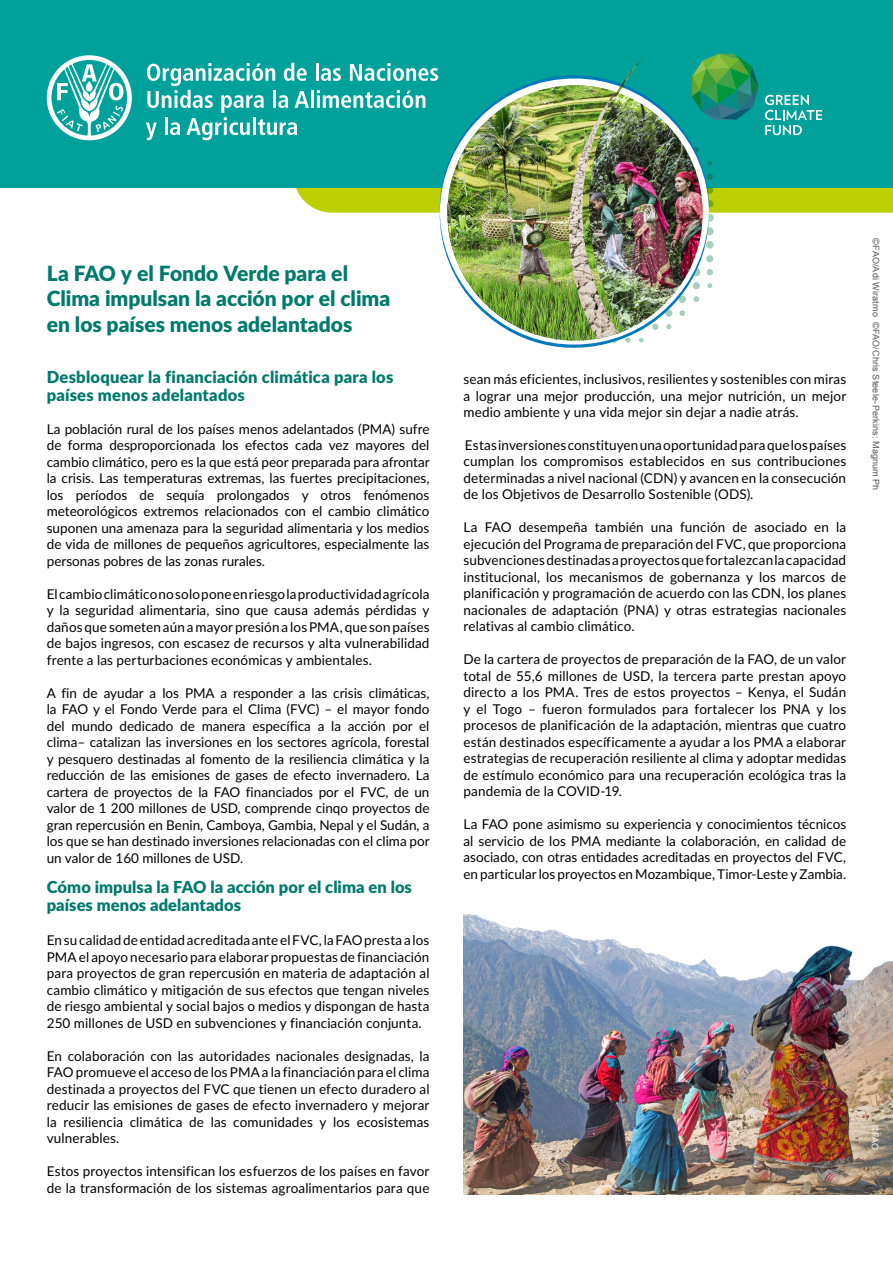
<style>
.page{position:relative;width:893px;height:1263px;background:#fff}
.page>*{position:absolute;margin:0;border:0;box-sizing:border-box;transform-origin:0 0}
.t1{font:900 21px/25.5px "Lato";color:#007a6c}
.t2{font:900 16.5px/18px "Lato";letter-spacing:.01em;color:#007a6c}
.t3{font:13.5px/16.5px "Lato";letter-spacing:.01em;color:#000;text-align:justify}
.t4{font:9px "Arial";letter-spacing:.02em;color:#575756}
.t5{font:9px "Arial";color:#fff}
</style>
<div class="page">
<svg style="left:293px;top:187px;width:600px;height:26px;background:#bad11c"></svg>
<div style="left:0;top:0;width:893px;height:187px;background:#00a19a"></div>
<svg style="left:765px;top:95px;width:57px;height:40px"></svg>
<svg style="left:47px;top:55px;width:85px;height:85px"></svg>
<hr style="left:311px;top:90px;width:3px;height:18px;background:#fff">
<svg style="left:146px;top:63px;width:163px;height:77px"></svg>
<img style="left:463px;top:914px;width:430px;height:281px">
<svg style="left:316px;top:54px;width:443px;height:294px"></svg>
<img style="left:645px;top:85px;width:58px;height:250px">
<img style="left:447px;top:55px;width:198px;height:286px">
<img style="left:569px;top:92px;width:50px;height:247px">
<h1 class="t1" style="left:47px;top:259px;width:345px">La FAO y el Fondo Verde para el<br>Clima impulsan la acción por el clima en los países menos adelantados</h1>
<p class="t2" style="left:47px;top:367px;width:348px">Desbloquear la financiación climática para los países menos adelantados</p>
<p class="t3" style="left:47px;top:420px;width:384px">La población rural de los países menos adelantados (PMA) sufre de forma desproporcionada los efectos cada vez mayores del cambio climático, pero es la que está peor preparada para afrontar la crisis. Las temperaturas extremas, las fuertes precipitaciones, los períodos de sequía prolongados y otros fenómenos meteorológicos extremos relacionados con el cambio climático suponen una amenaza para la seguridad alimentaria y los medios de vida de millones de pequeños agricultores, especialmente las personas pobres de las zonas rurales.</p>
<p class="t3" style="left:47px;top:585px;width:384px">El cambio climático no solo pone en riesgo la productividad agrícola y la seguridad alimentaria, sino que causa además pérdidas y daños que someten aún a mayor presión a los PMA, que son países de bajos ingresos, con escasez de recursos y alta vulnerabilidad frente a las perturbaciones económicas y ambientales.</p>
<p class="t3" style="left:47px;top:684px;width:384px">A fin de ayudar a los PMA a responder a las crisis climáticas, la FAO y el Fondo Verde para el Clima (FVC) – el mayor fondo del mundo dedicado de manera específica a la acción por el clima– catalizan las inversiones en los sectores agrícola, forestal y pesquero destinadas al fomento de la resiliencia climática y la reducción de las emisiones de gases de efecto invernadero. La cartera de proyectos de la FAO financiados por el FVC, de un valor de 1 200 millones de USD, comprende cinqo proyectos de gran repercusión en Benin, Camboya, Gambia, Nepal y el Sudán, a los que se han destinado inversiones relacionadas con el clima por un valor de 160 millones de USD.</p>
<p class="t2" style="left:47px;top:878px;width:367px">Cómo impulsa la FAO la acción por el clima en los países menos adelantados</p>
<p class="t3" style="left:47px;top:931px;width:384px">En su calidad de entidad acreditada ante el FVC, la FAO presta a los PMA el apoyo necesario para elaborar propuestas de financiación para proyectos de gran repercusión en materia de adaptación al cambio climático y mitigación de sus efectos que tengan niveles de riesgo ambiental y social bajos o medios y dispongan de hasta 250 millones de USD en subvenciones y financiación conjunta.</p>
<p class="t3" style="left:47px;top:1047px;width:384px">En colaboración con las autoridades nacionales designadas, la FAO promueve el acceso de los PMA a la financiación para el clima destinada a proyectos del FVC que tienen un efecto duradero al reducir las emisiones de gases de efecto invernadero y mejorar la resiliencia climática de las comunidades y los ecosistemas vulnerables.</p>
<p class="t3" style="left:47px;top:1162px;width:384px">Estos proyectos intensifican los esfuerzos de los países en favor de la transformación de los sistemas agroalimentarios para que</p>
<p class="t3" style="left:463px;top:370px;width:384px">sean más eficientes, inclusivos, resilientes y sostenibles con miras a lograr una mejor producción, una mejor nutrición, un mejor medio ambiente y una vida mejor sin dejar a nadie atrás.</p>
<p class="t3" style="left:463px;top:436px;width:384px">Estas inversiones constituyen una oportunidad para que los países cumplan los compromisos establecidos en sus contribuciones determinadas a nivel nacional (CDN) y avancen en la consecución de los Objetivos de Desarrollo Sostenible (ODS).</p>
<p class="t3" style="left:463px;top:519px;width:384px">La FAO desempeña también una función de asociado en la ejecución del Programa de preparación del FVC, que proporciona subvenciones destinadas a proyectos que fortalezcan la capacidad institucional, los mecanismos de gobernanza y los marcos de planificación y programación de acuerdo con las CDN, los planes nacionales de adaptación (PNA) y otras estrategias nacionales relativas al cambio climático.</p>
<p class="t3" style="left:463px;top:651px;width:384px">De la cartera de proyectos de preparación de la FAO, de un valor total de 55,6 millones de USD, la tercera parte prestan apoyo directo a los PMA. Tres de estos proyectos – Kenya, el Sudán y el Togo – fueron formulados para fortalecer los PNA y los procesos de planificación de la adaptación, mientras que cuatro están destinados específicamente a ayudar a los PMA a elaborar estrategias de recuperación resiliente al clima y adoptar medidas de estímulo económico para una recuperación ecológica tras la pandemia de la COVID-19.</p>
<p class="t3" style="left:463px;top:816px;width:384px">La FAO pone asimismo su experiencia y conocimientos técnicos al servicio de los PMA mediante la colaboración, en calidad de asociado, con otras entidades acreditadas en proyectos del FVC, en particular los proyectos en Mozambique, Timor-Leste y Zambia.</p>
<p class="t4" style="left:882px;top:238px;width:254px;rotate:90deg">©FAO/Adi Wiratmo ©FAO/Chris Steele-Perkins: Magnum Ph</p>
<p class="t5" style="left:881px;top:1125px;width:27px;rotate:90deg">©FAO</p>
</div>
